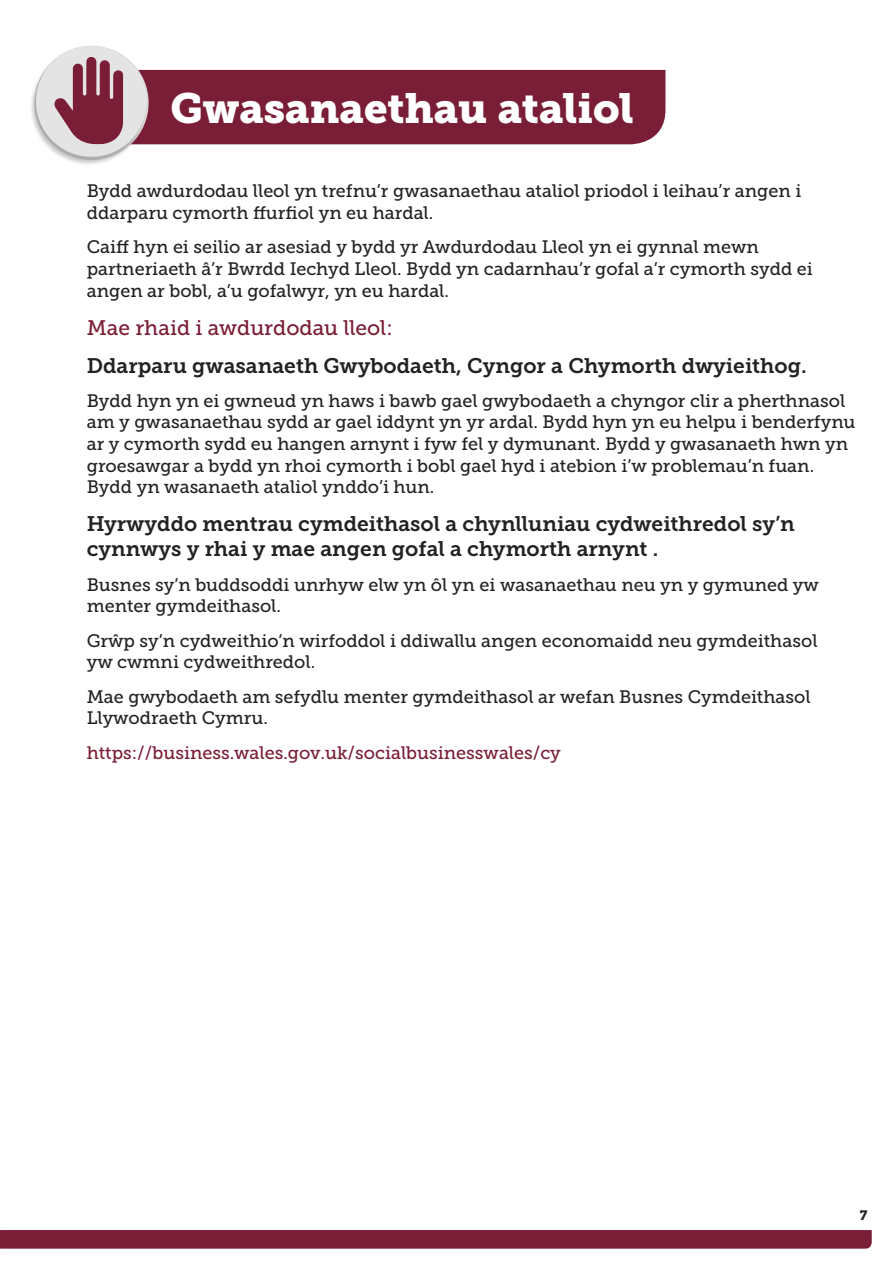
<style>
.page{position:relative;width:893px;height:1263px;background:#fff}
.page>*{position:absolute;margin:0;border:0;box-sizing:border-box;transform-origin:0 0}
.Main_Body{font:42px "Museo Slab 900";color:#fff}
.Main_Body-2{font:21px/25.2px "Museo Slab 700";color:#222221}
.Main_Body-3{font:21px "Museo Slab 500";color:#7a1d36}
.Main_Body-4{font:18px/21.6px "Museo Slab 500";color:#222221}
.Main_Body-5{font:18px "Museo Slab 500";color:#7a1d36}
.t1{font:13.5px "Museo Slab 900";color:#222221}
</style>
<div class="page">
<div style="left:29px;top:48px;width:118px;height:117px;background:#222221;opacity:.25"></div>
<div style="left:36px;top:46px;width:111px;height:111px;background:#e4e4e4;border-radius:50%"></div>
<svg style="left:54px;top:57px;width:611px;height:87px"></svg>
<div style="left:0;top:1230px;width:872px;height:18px;background:#7a1d36"></div>
<p class="Main_Body" style="left:171px;top:84px;width:465px">Gwasanaethau ataliol</p>
<p class="Main_Body-4" style="left:87px;top:181px;width:716px">Bydd awdurdodau lleol yn trefnu’r gwasanaethau ataliol priodol i leihau’r angen i ddarparu cymorth ffurfiol yn eu hardal.</p>
<p class="Main_Body-4" style="left:87px;top:236px;width:728px">Caiff hyn ei seilio ar asesiad y bydd yr Awdurdodau Lleol yn ei gynnal mewn partneriaeth â’r Bwrdd Iechyd Lleol. Bydd yn cadarnhau’r gofal a’r cymorth sydd ei angen ar bobl, a’u gofalwyr, yn eu hardal.</p>
<p class="Main_Body-3" style="left:87px;top:316px;width:307px">Mae rhaid i awdurdodau lleol:</p>
<p class="Main_Body-2" style="left:87px;top:353px;width:721px">Ddarparu gwasanaeth Gwybodaeth, Cyngor a Chymorth dwyieithog.</p>
<p class="Main_Body-4" style="left:87px;top:390px;width:770px">Bydd hyn yn ei gwneud yn haws i bawb gael gwybodaeth a chyngor clir a pherthnasol am y gwasanaethau sydd ar gael iddynt yn yr ardal. Bydd hyn yn eu helpu i benderfynu ar y cymorth sydd eu hangen arnynt i fyw fel y dymunant. Bydd y gwasanaeth hwn yn groesawgar a bydd yn rhoi cymorth i bobl gael hyd i atebion i’w problemau’n fuan.<br>Bydd yn wasanaeth ataliol ynddo’i hun.</p>
<p class="Main_Body-2" style="left:87px;top:511px;width:710px">Hyrwyddo mentrau cymdeithasol a chynlluniau cydweithredol sy’n cynnwys y rhai y mae angen gofal a chymorth arnynt .</p>
<p class="Main_Body-4" style="left:87px;top:574px;width:734px">Busnes sy’n buddsoddi unrhyw elw yn ôl yn ei wasanaethau neu yn y gymuned yw menter gymdeithasol.</p>
<p class="Main_Body-4" style="left:87px;top:630px;width:732px">Grŵp sy’n cydweithio’n wirfoddol i ddiwallu angen economaidd neu gymdeithasol yw cwmni cydweithredol.</p>
<p class="Main_Body-4" style="left:87px;top:686px;width:725px">Mae gwybodaeth am sefydlu menter gymdeithasol ar wefan Busnes Cymdeithasol<br>Llywodraeth Cymru.</p>
<p class="Main_Body-5" style="left:87px;top:742px;width:476px">https://business.wales.gov.uk/socialbusinesswales/cy</p>
<p class="t1" style="left:860px;top:1208px;width:9px">7</p>
</div>
